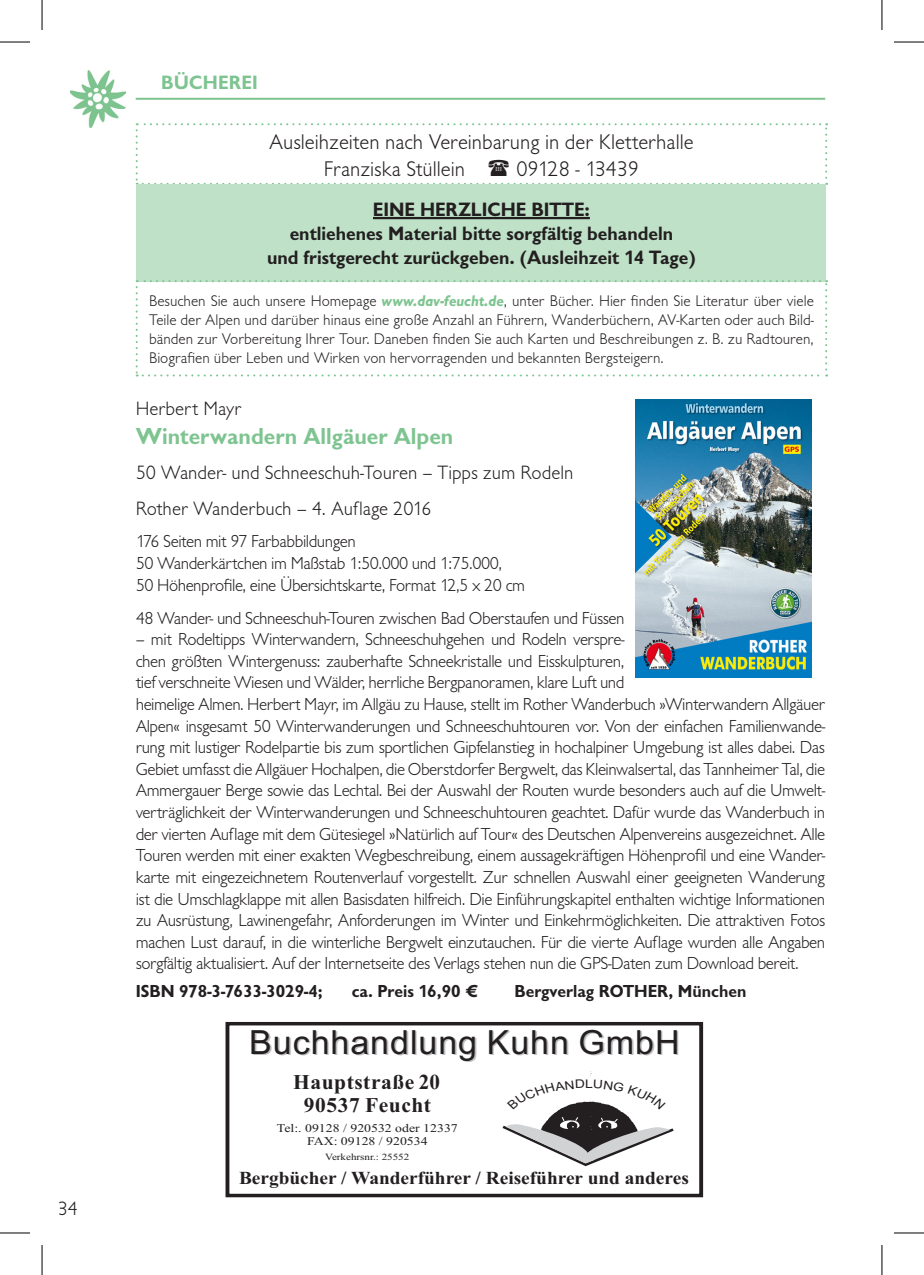
<style>
.page{position:relative;width:924px;height:1275px;background:#fff}
.page>*{position:absolute;margin:0;border:0;box-sizing:border-box;transform-origin:0 0}
.t1{font:33.2px "Arial";letter-spacing:.03em;color:#231f20}
.t2{font:700 24px "Chantilly";color:#7ec490}
.t3{font:300 22px/26.4px "Chantilly";color:#231f20}
.t4{font:700 21px/23.2px "Times New Roman";letter-spacing:.025em;color:#231f20;text-align:center}
.t5{font:700 21px "Times New Roman";color:#231f20}
.t6{font:700 20px/24px "Chantilly";color:#231f20;text-align:center}
.t7{font:300 20px/35.4px "Chantilly";color:#231f20}
.t8{font:700 20px "Chantilly";letter-spacing:.01em;color:#7ec490}
.t9{font:700 18.4px "Times New Roman";color:#231f20;scale:1.05 1}
.t10{font:300 18px/21.6px "Chantilly";letter-spacing:-.025em;color:#231f20}
.t11{font:700 18px "Chantilly";color:#231f20}
.t12{font:300 16px/19.2px "Chantilly";color:#231f20;text-align:justify}
.t13{font:11.8px/13px "Times New Roman";color:#231f20;text-align:center;scale:1.17 1}
.t14{font:11.8px "Arial";color:#231f20;scale:1.17 1}
.t15{font:9.4px "Times New Roman";color:#231f20;scale:1.17 1}
.s1{font-weight:700;font-style:italic;color:#7ec490}
</style>
<div class="page">
<img style="left:70px;top:70px;width:56px;height:57px">
<hr style="left:136px;top:98px;width:688px;height:2px;background:#7ec490">
<div style="left:225px;top:1022px;width:477px;height:175px;border:4px solid #231f20"></div>
<div style="left:137px;top:184px;width:688px;height:97px;background:#bee1c7"></div>
<hr style="left:373px;top:217px;width:216px;height:2px;background:#231f20">
<svg style="left:136px;top:280px;width:690px;height:96px"></svg>
<img style="left:635px;top:400px;width:176px;height:277px">
<hr style="left:0;top:42px;width:30px;height:1px;background:#000">
<hr style="left:893px;top:42px;width:30px;height:1px;background:#000">
<hr style="left:0;top:1232px;width:30px;height:1px;background:#000">
<hr style="left:893px;top:1232px;width:30px;height:1px;background:#000">
<hr style="left:42px;top:0;width:1px;height:30px;background:#000">
<hr style="left:42px;top:1245px;width:1px;height:30px;background:#000">
<hr style="left:881px;top:0;width:1px;height:30px;background:#000">
<hr style="left:881px;top:1245px;width:1px;height:30px;background:#000">
<svg style="left:136px;top:123px;width:690px;height:62px"></svg>
<svg style="left:471px;top:1086px;width:205px;height:111px"></svg>
<p class="t7" style="left:58px;top:1191px;width:21px">34</p>
<p class="t8" style="left:161px;top:71px;width:98px">Bücherei</p>
<p class="t3" style="left:324px;top:129px;width:371px;text-indent:-55px">Ausleihzeiten nach Vereinbarung in der Kletterhalle<br>Franziska Stüllein</p>
<p class="t3" style="left:516px;top:156px;width:124px">09128 - 13439</p>
<p class="t6" style="left:267px;top:197px;width:430px">Eine herzliche Bitte:<br>entliehenes Material bitte sorgfältig behandeln<br>und fristgerecht zurückgeben. (Ausleihzeit 14 Tage)</p>
<p class="t12" style="left:149px;top:291px;width:666px">Besuchen Sie auch unsere Homepage <span class="s1">www.dav-feucht.de</span>, unter Bücher. Hier finden Sie Literatur über viele Teile der Alpen und darüber hinaus eine große Anzahl an Führern, Wanderbüchern, AV-Karten oder auch Bild&shy;bänden zur Vorbereitung Ihrer Tour. Daneben finden Sie auch Karten und Beschreibungen z. B. zu Radtouren, Biografien über Leben und Wirken von hervorragenden und bekannten Bergsteigern.</p>
<p class="t7" style="left:136px;top:391px;width:107px">Herbert Mayr</p>
<h2 class="t2" style="left:136px;top:422px;width:319px">Winterwandern Allgäuer Alpen</h2>
<p class="t7" style="left:136px;top:455px;width:439px">50 Wander- und Schneeschuh-Touren – Tipps zum Rodeln<br>Rother Wanderbuch – 4. Auflage 2016</p>
<p class="t10" style="left:136px;top:531px;width:391px">176 Seiten mit 97 Farbabbildungen<br>50 Wanderkärtchen im Maßstab 1:50.000 und 1:75.000,<br>50 Höhenprofile, eine Übersichtskarte, Format 12,5 x 20 cm</p>
<p class="t10" style="left:136px;top:607px;width:490px">48 Wander- und Schneeschuh-Touren zwischen Bad Oberstaufen und Füssen</p>
<p class="t10" style="left:136px;top:629px;width:690px">– mit Rodeltipps Winterwandern, Schneeschuhgehen und Rodeln verspre-<br>chen größten Wintergenuss: zauberhafte Schneekristalle und Eisskulpturen,<br>tief verschneite Wiesen und Wälder, herrliche Bergpanoramen, klare Luft und<br>heimelige Almen. Herbert Mayr, im Allgäu zu Hause, stellt im Rother Wanderbuch »Winterwandern Allgäuer Alpen« insgesamt 50 Winterwanderungen und Schneeschuhtouren vor. Von der einfachen Familienwande&shy;rung mit lustiger Rodelpartie bis zum sportlichen Gipfelanstieg in hochalpiner Umgebung ist alles dabei. Das Gebiet umfasst die Allgäuer Hochalpen, die Oberstdorfer Bergwelt, das Kleinwalsertal, das Tannheimer Tal, die Ammergauer Berge sowie das Lechtal. Bei der Auswahl der Routen wurde besonders auch auf die Umwelt&shy;verträglichkeit der Winterwanderungen und Schneeschuhtouren geachtet. Dafür wurde das Wanderbuch in der vierten Auflage mit dem Gütesiegel »Natürlich auf Tour« des Deutschen Alpenvereins ausgezeichnet. Alle Touren werden mit einer exakten Wegbeschreibung, einem aussagekräftigen Höhenprofil und eine Wander&shy;karte mit eingezeichnetem Routenverlauf vorgestellt. Zur schnellen Auswahl einer geeigneten Wanderung ist die Umschlagklappe mit allen Basisdaten hilfreich. Die Einführungskapitel enthalten wichtige Informationen zu Ausrüstung, Lawinengefahr, Anforderungen im Winter und Einkehrmöglichkeiten. Die attraktiven Fotos machen Lust darauf, in die winterliche Bergwelt einzutauchen. Für die vierte Auflage wurden alle Angaben sorgfältig aktualisiert. Auf der Internetseite des Verlags stehen nun die GPS-Daten zum Download bereit.</p>
<p class="t11" style="left:136px;top:980px;width:189px">ISBN 978-3-7633-3029-4;</p>
<p class="t11" style="left:352px;top:980px;width:128px">ca. Preis 16,90 €</p>
<p class="t11" style="left:514px;top:980px;width:97px">Bergverlag ROTHER</p>
<p class="t11" style="left:668px;top:980px;width:79px">, München</p>
<h1 class="t1" style="left:249px;top:1021px;width:432px">Buchhandlung Kuhn GmbH</h1>
<p class="t4" style="left:293px;top:1072px;width:150px">Hauptstraße 55<br>90537 Feucht</p>
<p class="t13" style="left:277px;top:1122px;width:156px">Tel:. 09128 / 920532 oder 12337<br>FAX: 09128 / 920534</p>
<p class="t15" style="left:325px;top:1150px;width:73px">Verkehrsnr.: 25552</p>
<p class="t5" style="left:419px;top:1066px;width:23px">20</p>
<p class="t14" style="left:584px;top:1076px;width:8px">L</p>
<p class="t9" style="left:239px;top:1165px;width:429px">Bergbücher / Wanderführer / Reiseführer und anderes</p>
</div>
